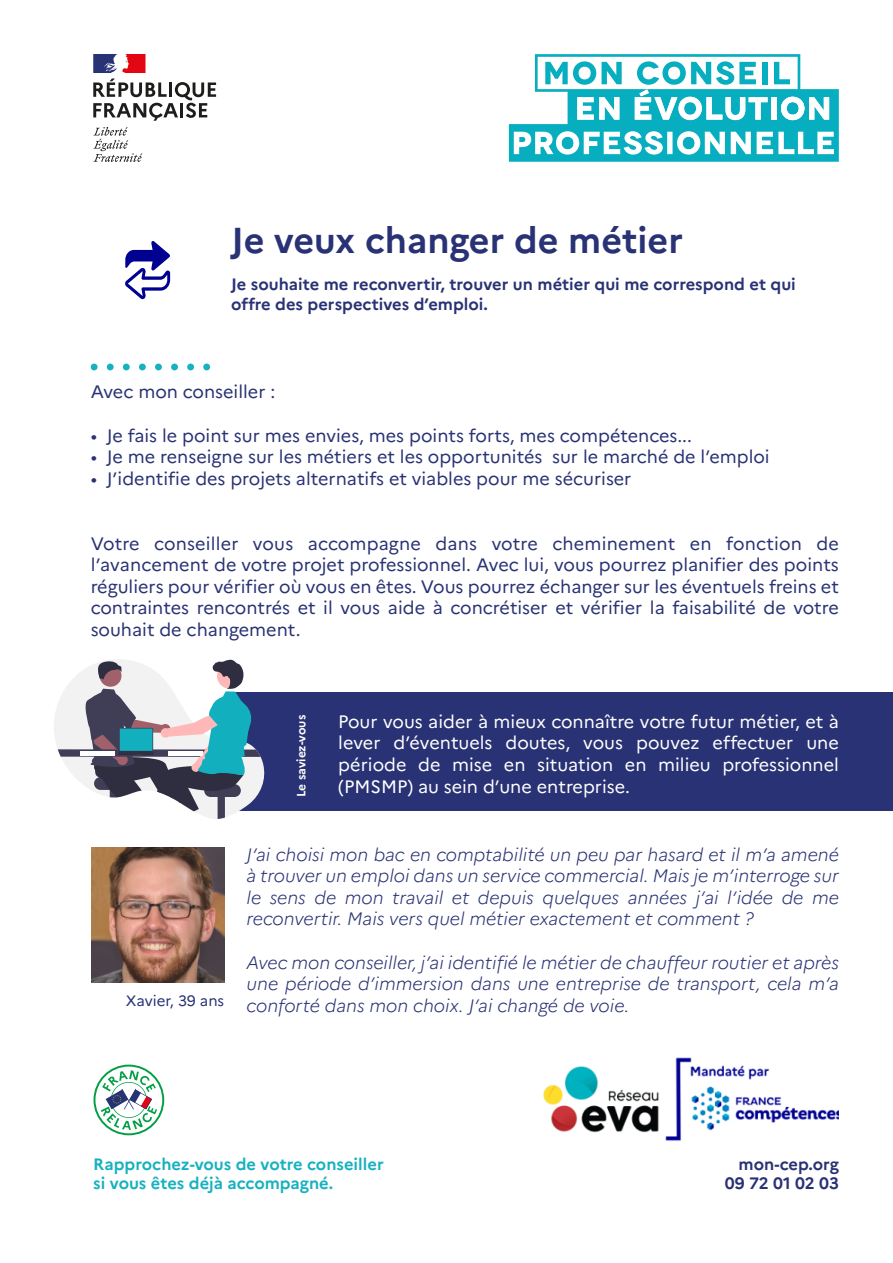
<style>
.page{position:relative;width:893px;height:1263px;background:#fff}
.page>*{position:absolute;margin:0;border:0;box-sizing:border-box;transform-origin:0 0}
.t1{font:700 36px "Marianne";color:#293274}
.t2{font:18px/21.6px "Marianne";color:#293274;text-align:justify}
.t3{font:italic 300 18px/21.6px "Marianne";color:#293274;text-align:justify}
.t4{font:18px/21.6px "Marianne";color:#fff;text-align:justify}
.t5{font:700 16.5px/19.8px "Marianne";color:#293274}
.t6{font:700 16.5px/19.8px "Marianne";color:#18b1c0}
.t7{font:15px "Marianne";color:#293274}
.t8{font:700 12px "Marianne";letter-spacing:-.005em;color:#fff}
</style>
<div class="page">
<div style="left:203px;top:364px;width:7px;height:6px;background:#18b1c0;border-radius:50%"></div>
<div style="left:171px;top:364px;width:7px;height:6px;background:#18b1c0;border-radius:50%"></div>
<div style="left:139px;top:364px;width:7px;height:6px;background:#18b1c0;border-radius:50%"></div>
<div style="left:107px;top:364px;width:7px;height:6px;background:#18b1c0;border-radius:50%"></div>
<div style="left:187px;top:364px;width:7px;height:6px;background:#18b1c0;border-radius:50%"></div>
<div style="left:155px;top:364px;width:7px;height:6px;background:#18b1c0;border-radius:50%"></div>
<div style="left:123px;top:364px;width:7px;height:6px;background:#18b1c0;border-radius:50%"></div>
<div style="left:91px;top:364px;width:7px;height:6px;background:#18b1c0;border-radius:50%"></div>
<div style="left:234px;top:692px;width:659px;height:118px;background:#293274"></div>
<svg style="left:54px;top:659px;width:213px;height:160px"></svg>
<img style="left:92px;top:847px;width:132px;height:135px">
<svg style="left:125px;top:241px;width:45px;height:58px"></svg>
<svg style="left:509px;top:54px;width:330px;height:108px"></svg>
<svg style="left:93px;top:79px;width:123px;height:42px"></svg>
<svg style="left:93px;top:127px;width:49px;height:35px"></svg>
<svg style="left:93px;top:54px;width:53px;height:19px"></svg>
<svg style="left:94px;top:1065px;width:70px;height:70px"></svg>
<img style="left:543px;top:1057px;width:296px;height:84px">
<h1 class="t1" style="left:231px;top:226px;width:454px">Je veux changer de métier</h1>
<p class="t5" style="left:231px;top:276px;width:566px">Je souhaite me reconvertir, trouver un métier qui me correspond et qui offre des perspectives d’emploi.</p>
<p class="t2" style="left:91px;top:383px;width:186px">Avec mon conseiller :</p>
<p class="t2" style="left:91px;top:426px;width:603px">• Je fais le point sur mes envies, mes points forts, mes compétences...</p>
<p class="t2" style="left:91px;top:448px;width:681px">• Je me renseigne sur les métiers et les opportunités sur le marché de l’emploi</p>
<p class="t2" style="left:91px;top:469px;width:542px">• J’identifie des projets alternatifs et viables pour me sécuriser</p>
<p class="t2" style="left:91px;top:534px;width:750px">Votre conseiller vous accompagne dans votre cheminement en fonction de l’avancement de votre projet professionnel. Avec lui, vous pourrez planifier des points réguliers pour vérifier où vous en êtes. Vous pourrez échanger sur les éventuels freins et contraintes rencontrés et il vous aide à concrétiser et vérifier la faisabilité de votre souhait de changement.</p>
<p class="t7" style="left:126px;top:994px;width:100px">Xavier, 39 ans</p>
<p class="t8" style="left:297px;top:797px;width:84px;rotate:-90deg">Le saviez-vous</p>
<p class="t4" style="left:338px;top:712px;width:502px">Pour vous aider à mieux connaître votre futur métier, et à lever d’éventuels doutes, vous pouvez effectuer une période de mise en situation en milieu professionnel (PMSMP) au sein d’une entreprise.</p>
<p class="t3" style="left:247px;top:845px;width:594px">J’ai choisi mon bac en comptabilité un peu par hasard et il m’a amené à trouver un emploi dans un service commercial. Mais je m’interroge sur le sens de mon travail et depuis quelques années j’ai l’idée de me reconvertir. Mais vers quel métier exactement et comment ?</p>
<p class="t3" style="left:247px;top:953px;width:594px">Avec mon conseiller, j’ai identifié le métier de chauffeur routier et après une période d’immersion dans une entreprise de transport, cela m’a conforté dans mon choix. J’ai changé de voie.</p>
<p class="t6" style="left:93px;top:1155px;width:292px">Rapprochez-vous de votre conseiller si vous êtes déjà accompagné.</p>
<p class="t5" style="left:725px;top:1155px;width:115px;text-align:right">mon-cep.org<br>09 72 01 02 03</p>
</div>
